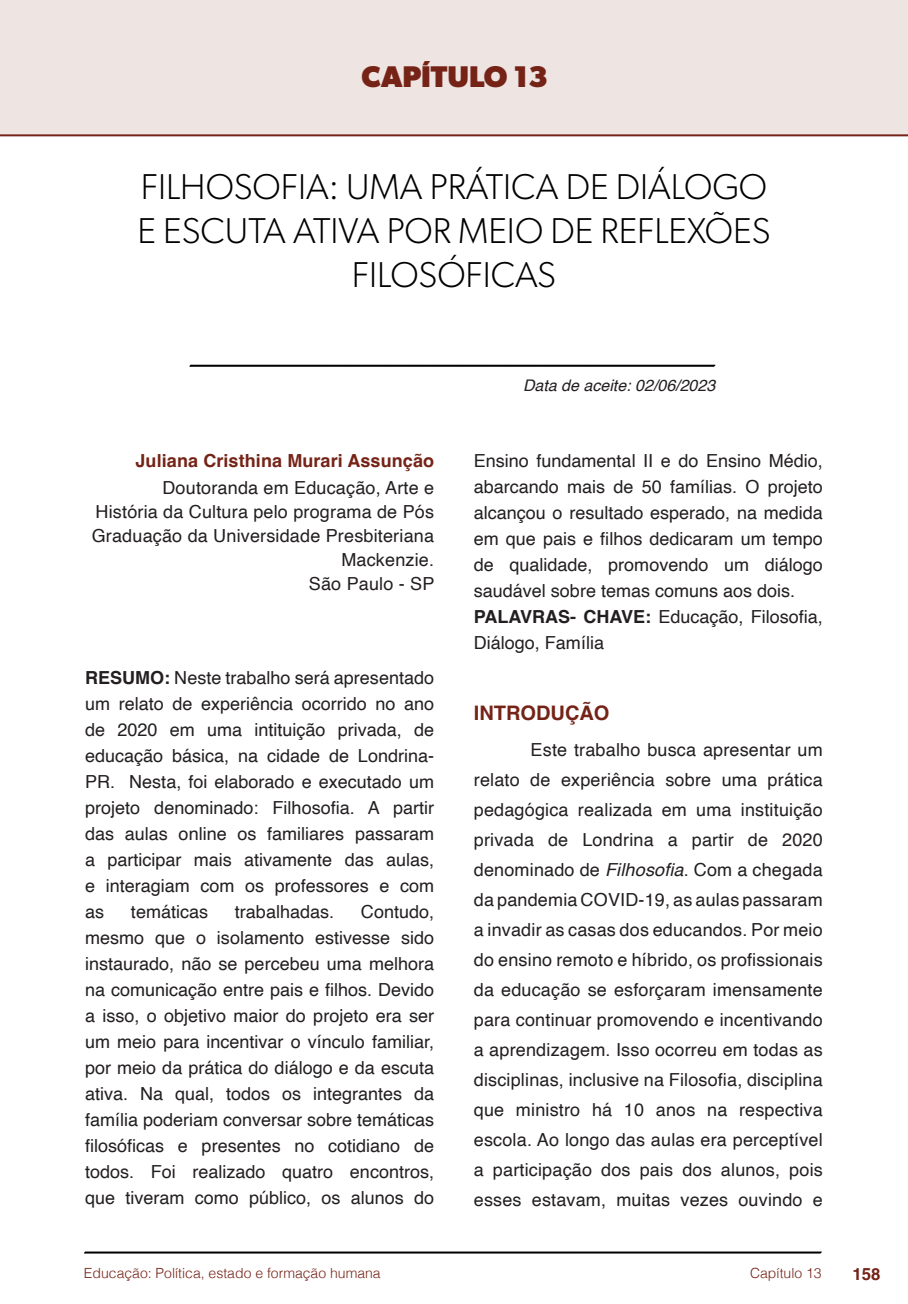
<style>
.page{position:relative;width:908px;height:1304px;background:#fff}
.page>*{position:absolute;margin:0;border:0;box-sizing:border-box;transform-origin:0 0}
.t1{font:300 36px/44px "Gibson";color:#000;text-align:center}
.t2{font:700 30px "Gibson";color:#752317}
.t3{font:700 20px "Helvetica";color:#752317}
.t4{font:18px/26px "Helvetica";color:#231f20;text-align:justify}
.t5{font:700 18px "Helvetica";letter-spacing:.005em;color:#752317}
.t6{font:700 16.8px "Helvetica";color:#752317}
.t7{font:italic 16px "Helvetica";color:#231f20}
.t8{font:300 14px "Helvetica";color:#752317}
.s1{font-weight:700}
.s2{font-style:italic}
</style>
<div class="page">
<svg style="left:84px;top:1251px;width:737px;height:3px;background:#515151"></svg>
<svg style="left:189px;top:364px;width:526px;height:3px;background:#4f4f4f"></svg>
<div style="left:0;top:0;width:907px;height:136px;background:#eee4e1"></div>
<div style="left:44px;top:72px;width:68px;height:61px;background:#eee4e1"></div>
<h2 class="t2" style="left:361px;top:58px;width:188px">CAPÍTULO 13</h2>
<h1 class="t1" style="left:137px;top:164px;width:634px">FILHOSOFIA: UMA PRÁTICA DE DIÁLOGO<br>E ESCUTA ATIVA POR MEIO DE REFLEXÕES<br>FILOSÓFICAS</h1>
<p class="t5" style="left:135px;top:450px;width:300px">Juliana Cristhina Murari Assunção</p>
<p class="t4" style="left:92px;top:477px;width:344px;line-height:24px;text-align:right">Doutoranda em Educação, Arte e<br>História da Cultura pelo programa de Pós<br>Graduação da Universidade Presbiteriana<br>Mackenzie.<br>São Paulo - SP</p>
<p class="t4" style="left:85px;top:666px;width:350px"><span class="s1">RESUMO:</span> Neste trabalho será apresentado um relato de experiência ocorrido no ano de 2020 em uma intituição privada, de educação básica, na cidade de Londrina-PR. Nesta, foi elaborado e executado um projeto denominado: Filhosofia. A partir das aulas online os familiares passaram a participar mais ativamente das aulas, e interagiam com os professores e com as</p>
<p class="t4" style="left:85px;top:900px;width:350px;text-indent:276px">Contudo, mesmo que o isolamento estivesse sido instaurado, não se percebeu uma melhora na comunicação entre pais e filhos. Devido a isso, o objetivo maior do projeto era ser um meio para incentivar o vínculo familiar, por meio da prática do diálogo e da escuta ativa. Na qual, todos os integrantes da família poderiam conversar sobre temáticas filosóficas e presentes no cotidiano de todos. Foi realizado quatro encontros, que tiveram como público, os alunos do</p>
<p class="t4" style="left:131px;top:900px;width:79px">temáticas</p>
<p class="t4" style="left:235px;top:900px;width:101px">trabalhadas.</p>
<p class="t7" style="left:523px;top:373px;width:194px">Data de aceite: 02/06/2023</p>
<p class="t4" style="left:473px;top:448px;width:350px;text-align:left">Ensino fundamental II e do Ensino Médio, abarcando mais de 50 famílias. O projeto alcançou o resultado esperado, na medida em que pais e filhos dedicaram um tempo de qualidade, promovendo um diálogo saudável sobre temas comuns aos dois.<br><span class="s1">PALAVRAS- CHAVE:</span> Educação, Filosofia, Diálogo, Família</p>
<p class="t3" style="left:473px;top:701px;width:137px">INTRODUÇÃO</p>
<p class="t4" style="left:473px;top:735px;width:350px;line-height:30px;text-indent:57px">Este trabalho busca apresentar um relato de experiência sobre uma prática pedagógica realizada em uma instituição privada de Londrina a partir de 2020 denominado de <span class="s2">Filhosofia</span>. Com a chegada da pandemia COVID-19, as aulas passaram a invadir as casas dos educandos. Por meio do ensino remoto e híbrido, os profissionais da educação se esforçaram imensamente para continuar promovendo e incentivando a aprendizagem. Isso ocorreu em todas as disciplinas, inclusive na Filosofia, disciplina que ministro há 10 anos na respectiva escola. Ao longo das aulas era perceptível a participação dos pais dos alunos, pois esses estavam, muitas vezes ouvindo e</p>
<p class="t8" style="left:84px;top:1261px;width:298px">Educação: Política, estado e formação humana</p>
<p class="t8" style="left:749px;top:1261px;width:73px">Capítulo 13</p>
<p class="t6" style="left:851px;top:1264px;width:30px">158</p>
</div>
